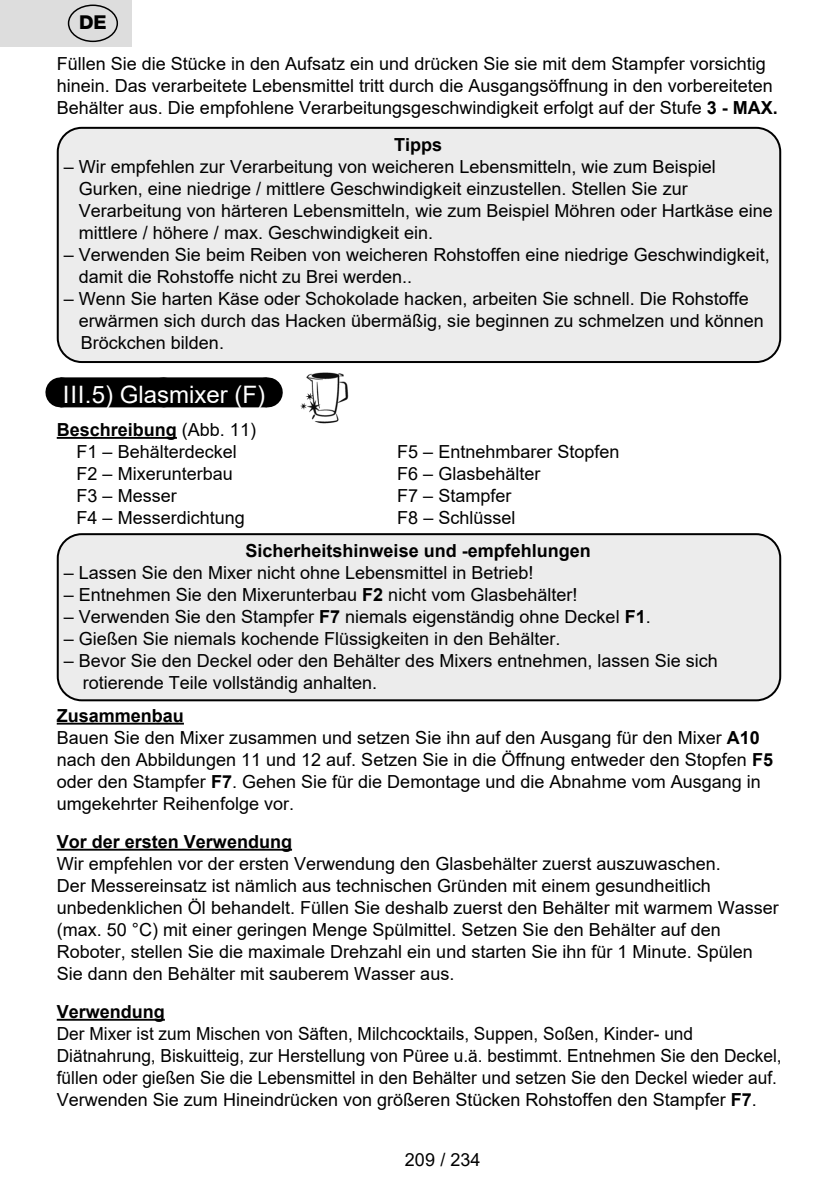
<style>
.page{position:relative;width:840px;height:1191px;background:#fff}
.page>*{position:absolute;margin:0;border:0;box-sizing:border-box;transform-origin:0 0}
.Grafický_nadpis_ETA{font:24px "Arial";color:#fff}
.t1{font:800 19.2px "Helvetica Neue OT";color:#000}
.Normální{font:18px/22px "Arial";color:#000}
.Normální-2{font:18px/22px "Arial";color:#000;scale:.96 1}
.Normální-3{font:700 18px "Arial";color:#000}
.s1{font-weight:700}
.s2{font-weight:400}
</style>
<div class="page">
<div style="left:60px;top:377px;width:206px;height:30px;background:#000"></div>
<svg style="left:163px;top:377px;width:52px;height:1px"></svg>
<hr style="left:266px;top:377px;width:1px;height:30px;background:#000">
<hr style="left:57px;top:437px;width:120px;height:2px;background:#000">
<hr style="left:57px;top:722px;width:127px;height:2px;background:#000">
<hr style="left:57px;top:848px;width:235px;height:2px;background:#000">
<hr style="left:57px;top:1018px;width:108px;height:2px;background:#000">
<div style="left:58px;top:128px;width:721px;height:234px;background:#ececec;border-radius:24px"></div>
<div style="left:57px;top:127px;width:723px;height:236px;border:2px solid #000;border-radius:24px"></div>
<img style="left:300px;top:372px;width:49px;height:51px">
<div style="left:58px;top:534px;width:721px;height:166px;background:#ececec;border-radius:24px"></div>
<div style="left:57px;top:533px;width:723px;height:168px;border:2px solid #000;border-radius:24px"></div>
<div style="left:0;top:0;width:131px;height:47px;background:#ddd"></div>
<div style="left:68px;top:5px;width:50px;height:37px;border:1px solid #000;border-radius:50%"></div>
<p class="t1" style="left:79px;top:11px;width:29px">DE</p>
<p class="Normální" style="left:57px;top:52px;width:722px">Füllen Sie die Stücke in den Aufsatz ein und drücken Sie sie mit dem Stampfer vorsichtig hinein. Das verarbeitete Lebensmittel tritt durch die Ausgangsöffnung in den vorbereiteten<br>Behälter aus. Die empfohlene Verarbeitungsgeschwindigkeit erfolgt auf der Stufe <span class="s1">3 - MAX.</span></p>
<p class="Normální-3" style="left:394px;top:132px;width:50px">Tipps</p>
<p class="Normální" style="left:79px;top:155px;width:695px;text-indent:-15px">– Wir empfehlen zur Verarbeitung von weicheren Lebensmitteln, wie zum Beispiel Gurken, eine niedrige / mittlere Geschwindigkeit einzustellen. Stellen Sie zur Verarbeitung von härteren Lebensmitteln, wie zum Beispiel Möhren oder Hartkäse eine mittlere / höhere / max. Geschwindigkeit ein.</p>
<p class="Normální" style="left:79px;top:243px;width:692px;text-indent:-15px">– Verwenden Sie beim Reiben von weicheren Rohstoffen eine niedrige Geschwindigkeit, damit die Rohstoffe nicht zu Brei werden..</p>
<p class="Normální" style="left:79px;top:287px;width:686px;text-indent:-15px">– Wenn Sie harten Käse oder Schokolade hacken, arbeiten Sie schnell. Die Rohstoffe erwärmen sich durch das Hacken übermäßig, sie beginnen zu schmelzen und können<br>Bröckchen bilden.</p>
<p class="Grafický_nadpis_ETA" style="left:63px;top:378px;width:204px">III.5) Glasmixer (F)</p>
<p class="Normální-3" style="left:57px;top:417px;width:201px">Beschreibung <span class="s2">(Abb. 11)</span></p>
<p class="Normální" style="left:77px;top:440px;width:162px">F1 – Behälterdeckel</p>
<p class="Normální" style="left:397px;top:440px;width:224px">F5 – Entnehmbarer Stopfen</p>
<p class="Normální" style="left:77px;top:462px;width:158px">F2 – Mixerunterbau</p>
<p class="Normální" style="left:397px;top:462px;width:145px">F6 – Glasbehälter</p>
<p class="Normální" style="left:77px;top:484px;width:102px">F3 – Messer</p>
<p class="Normální" style="left:397px;top:484px;width:116px">F7 – Stampfer</p>
<p class="Normální" style="left:77px;top:506px;width:170px">F4 – Messerdichtung</p>
<p class="Normální" style="left:397px;top:506px;width:120px">F8 – Schlüssel</p>
<p class="Normální-3" style="left:245px;top:538px;width:347px">Sicherheitshinweise und -empfehlungen</p>
<p class="Normální" style="left:64px;top:562px;width:471px">– Lassen Sie den Mixer nicht ohne Lebensmittel in Betrieb!</p>
<p class="Normální" style="left:64px;top:584px;width:515px">– Entnehmen Sie den Mixerunterbau <span class="s1">F2</span> nicht vom Glasbehälter!</p>
<p class="Normální" style="left:64px;top:606px;width:588px">– Verwenden Sie den Stampfer <span class="s1">F7</span> niemals eigenständig ohne Deckel <span class="s1">F1</span>.</p>
<p class="Normální" style="left:64px;top:628px;width:498px">– Gießen Sie niemals kochende Flüssigkeiten in den Behälter.</p>
<p class="Normální" style="left:83px;top:650px;width:636px;text-indent:-19px">– Bevor Sie den Deckel oder den Behälter des Mixers entnehmen, lassen Sie sich rotierende Teile vollständig anhalten.</p>
<p class="Normální-3" style="left:57px;top:702px;width:129px">Zusammenbau</p>
<p class="Normální" style="left:57px;top:726px;width:717px">Bauen Sie den Mixer zusammen und setzen Sie ihn auf den Ausgang für den Mixer <span class="s1">A10 </span>nach den Abbildungen 11 und 12 auf. Setzen Sie in die Öffnung entweder den Stopfen <span class="s1">F5 </span>oder den Stampfer <span class="s1">F7</span>. Gehen Sie für die Demontage und die Abnahme vom Ausgang in umgekehrter Reihenfolge vor.</p>
<p class="Normální-3" style="left:57px;top:828px;width:237px">Vor der ersten Verwendung</p>
<p class="Normální" style="left:57px;top:852px;width:723px">Wir empfehlen vor der ersten Verwendung den Glasbehälter zuerst auszuwaschen.<br>Der Messereinsatz ist nämlich aus technischen Gründen mit einem gesundheitlich unbedenklichen Öl behandelt. Füllen Sie deshalb zuerst den Behälter mit warmem Wasser (max. 50 °C) mit einer geringen Menge Spülmittel. Setzen Sie den Behälter auf den Roboter, stellen Sie die maximale Drehzahl ein und starten Sie ihn für 1 Minute. Spülen Sie dann den Behälter mit sauberem Wasser aus.</p>
<p class="Normální-3" style="left:57px;top:998px;width:110px">Verwendung</p>
<p class="Normální-2" style="left:57px;top:1022px;width:756px">Der Mixer ist zum Mischen von Säften, Milchcocktails, Suppen, Soßen, Kinder- und Diätnahrung, Biskuitteig, zur Herstellung von Püree u.ä. bestimmt. Entnehmen Sie den Deckel, füllen oder gießen Sie die Lebensmittel in den Behälter und setzen Sie den Deckel wieder auf.<br>Verwenden Sie zum Hineindrücken von größeren Stücken Rohstoffen den Stampfer <span class="s1">F7</span>.</p>
<p class="Normální" style="left:405px;top:1149px;width:77px">209 / 234</p>
</div>
